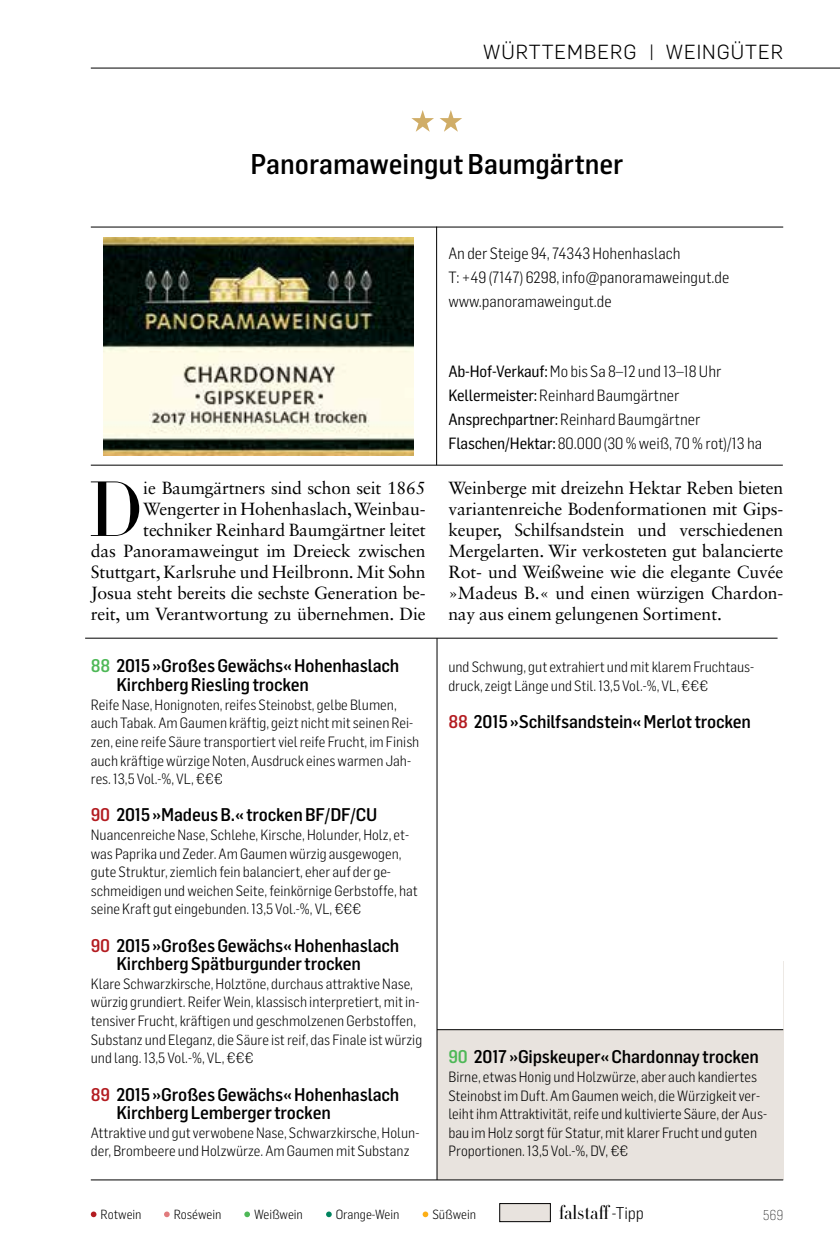
<style>
.page{position:relative;width:840px;height:1248px;background:#fff}
.page>*{position:absolute;margin:0;border:0;box-sizing:border-box;transform-origin:0 0}
.t1{font:300 76.8px "HTF Didot L24";color:#000}
.t2{font:500 28px "Flama Semicondensed";color:#000}
.t3{font:300 20px "Flama";letter-spacing:.05em;color:#000}
.t4{font:300 19.2px "HTF Didot L24";color:#000}
.t5{font:500 18px/18.6px "Flama Semicondensed";letter-spacing:-.01em;color:#000}
.t6{font:17.6px/21px "Sabon LT Std";letter-spacing:-.01em;color:#000;text-align:right}
.t7{font:300 16px/24px "Flama Semicondensed";color:#000}
.t8{font:300 14.6px/18.6px "Flama Semicondensed";color:#000}
.t9{font:200 14px "Flama Semicondensed";color:#000}
.t10{font:300 13px "Flama Semicondensed";color:#000}
.s1{font-family:"Flama Semicondensed Basic";font-weight:400}
.s2{color:#4eb857}
.s3{color:#b31c21}
.s4{font-family:"Flama Semicondensed";font-size:16.8px}
</style>
<div class="page">
<svg style="left:91px;top:1211px;width:5px;height:5px"></svg>
<svg style="left:164px;top:1211px;width:6px;height:5px"></svg>
<svg style="left:244px;top:1211px;width:6px;height:5px"></svg>
<svg style="left:326px;top:1211px;width:5px;height:5px"></svg>
<svg style="left:422px;top:1211px;width:6px;height:5px"></svg>
<div style="left:499px;top:1203px;width:51px;height:18px;background:#e8e3de"></div>
<div style="left:499px;top:1202px;width:51px;height:19px;border:1px solid #000"></div>
<div style="left:437px;top:961px;width:345px;height:218px;background:#e8e3de"></div>
<img style="left:103px;top:237px;width:310px;height:218px">
<div style="left:437px;top:883px;width:345px;height:146px;background:#fff"></div>
<hr style="left:437px;top:1029px;width:345px;height:1px;background:#000">
<hr style="left:436px;top:227px;width:1px;height:238px;background:#000">
<hr style="left:91px;top:227px;width:691px;height:1px;background:#000">
<hr style="left:91px;top:464px;width:691px;height:1px;background:#000">
<hr style="left:85px;top:637px;width:692px;height:1px;background:#000">
<hr style="left:436px;top:638px;width:1px;height:541px;background:#000">
<hr style="left:91px;top:1179px;width:691px;height:1px;background:#000">
<hr style="left:91px;top:68px;width:748px;height:1px;background:#000">
<h3 class="t3" style="left:483px;top:38px;width:301px">WÜRTTEMBERG | WEINGÜTER</h3>
<h2 class="t2" style="left:250px;top:146px;width:374px">Panoramaweingut Baumgärtner</h2>
<p class="t7" style="left:448px;top:241px;width:282px">An der Steige 94, 74343 Hohenhaslach<br>T: +49 (7147) 6298, info@panoramaweingut.de www.panoramaweingut.de</p>
<p class="t7" style="left:448px;top:358px;width:315px"><span class="s1">Ab-Hof-Verkauf:</span> Mo bis Sa 8–12 und 13–18 Uhr <span class="s1">Kellermeister:</span> Reinhard Baumgärtner <span class="s1">Ansprechpartner:</span> Reinhard Baumgärtner <span class="s1">Flaschen/Hektar:</span> 80.000 (30 % weiß, 70 % rot)/13 ha</p>
<p class="t6" style="left:91px;top:477px;width:336px">ie Baumgärtners sind schon seit 1865<br>Wengerter in Hohenhaslach, Weinbau&shy;techniker Reinhard Baumgärtner leitet<br>das Panoramaweingut im Dreieck zwischen Stuttgart, Karlsruhe und Heilbronn. Mit Sohn Josua steht bereits die sechste Generation be&shy;reit, um Verantwortung zu übernehmen. Die</p>
<p class="t6" style="left:448px;top:477px;width:336px;text-align:justify">Weinberge mit dreizehn Hektar Reben bieten variantenreiche Bodenformationen mit Gips&shy;keuper, Schilfsandstein und verschiedenen Mergelarten. Wir verkosteten gut balancierte Rot- und Weißweine wie die elegante Cuvée »Madeus B.« und einen würzigen Chardon&shy;nay aus einem gelungenen Sortiment.</p>
<h1 class="t1" style="left:88px;top:454px;width:57px">D</h1>
<p class="t5" style="left:116px;top:656px;width:284px;text-indent:-26px"><span class="s2">88</span> 2015 »Großes Gewächs« Hohenhaslach<br>Kirchberg Riesling trocken</p>
<p class="t8" style="left:91px;top:694px;width:330px">Reife Nase, Honignoten, reifes Steinobst, gelbe Blumen, auch Tabak. Am Gaumen kräftig, geizt nicht mit seinen Rei&shy;zen, eine reife Säure transportiert viel reife Frucht, im Finish auch kräftige würzige Noten, Ausdruck eines warmen Jah&shy;res. 13,5 Vol.-%, VL, €€€</p>
<p class="t5" style="left:91px;top:804px;width:288px"><span class="s3">90</span> 2015 »Madeus B.« trocken BF/DF/CU</p>
<p class="t8" style="left:91px;top:824px;width:328px">Nuancenreiche Nase, Schlehe, Kirsche, Holunder, Holz, et&shy;was Paprika und Zeder. Am Gaumen würzig ausgewogen, gute Struktur, ziemlich fein balanciert, eher auf der ge&shy;schmeidigen und weichen Seite, feinkörnige Gerbstoffe, hat seine Kraft gut eingebunden. 13,5 Vol.-%, VL, €€€</p>
<p class="t5" style="left:116px;top:935px;width:284px;text-indent:-26px"><span class="s3">90</span> 2015 »Großes Gewächs« Hohenhaslach<br>Kirchberg Spätburgunder trocken</p>
<p class="t8" style="left:91px;top:973px;width:333px">Klare Schwarzkirsche, Holztöne, durchaus attraktive Nase, würzig grundiert. Reifer Wein, klassisch interpretiert, mit in&shy;tensiver Frucht, kräftigen und geschmolzenen Gerbstoffen, Substanz und Eleganz, die Säure ist reif, das Finale ist würzig und lang. 13,5 Vol.-%, VL, €€€</p>
<p class="t5" style="left:116px;top:1083px;width:284px;text-indent:-26px"><span class="s3">89</span> 2015 »Großes Gewächs« Hohenhaslach<br>Kirchberg Lemberger trocken</p>
<p class="t8" style="left:91px;top:1122px;width:330px">Attraktive und gut verwobene Nase, Schwarzkirsche, Holun&shy;der, Brombeere und Holzwürze. Am Gaumen mit Substanz</p>
<p class="t8" style="left:448px;top:657px;width:307px">und Schwung, gut extrahiert und mit klarem Fruchtaus&shy;druck, zeigt Länge und Stil. 13,5 Vol.-%, VL, €€€</p>
<p class="t5" style="left:448px;top:711px;width:304px"><span class="s3">88</span> 2015 »Schilfsandstein« Merlot trocken</p>
<p class="t5" style="left:448px;top:1046px;width:312px"><span class="s2">90</span> 2017 »Gipskeuper« Chardonnay trocken</p>
<p class="t8" style="left:448px;top:1066px;width:320px">Birne, etwas Honig und Holzwürze, aber auch kandiertes Steinobst im Duft. Am Gaumen weich, die Würzigkeit ver&shy;leiht ihm Attraktivität, reife und kultivierte Säure, der Aus&shy;bau im Holz sorgt für Statur, mit klarer Frucht und guten Proportionen. 13,5 Vol.-%, DV, €€</p>
<p class="t10" style="left:100px;top:1205px;width:43px">Rotwein</p>
<p class="t10" style="left:174px;top:1205px;width:49px">Roséwein</p>
<p class="t10" style="left:254px;top:1205px;width:50px">Weißwein</p>
<p class="t10" style="left:335px;top:1205px;width:65px">Orange-Wein</p>
<p class="t10" style="left:432px;top:1205px;width:45px">Süßwein</p>
<h3 class="t4" style="left:558px;top:1198px;width:87px">falstaff<span class="s4">-Tipp</span></h3>
<p class="t9" style="left:762px;top:1205px;width:22px">569</p>
</div>
